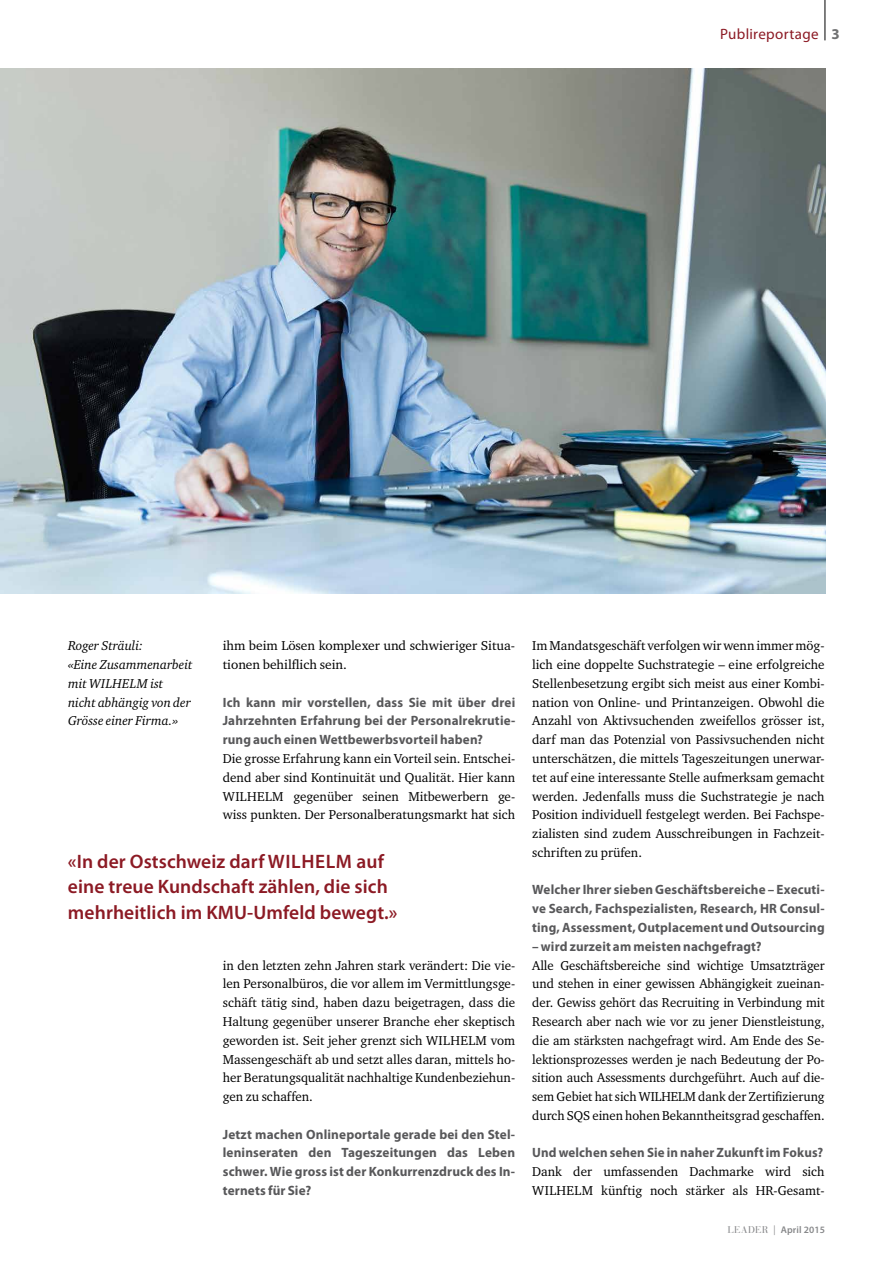
<style>
.page{position:relative;width:893px;height:1263px;background:#fff}
.page>*{position:absolute;margin:0;border:0;box-sizing:border-box;transform-origin:0 0}
.t1{font:600 19.5px/25.5px "Myriad Pro";letter-spacing:.005em;color:#8c1a24}
.t2{font:15px "Myriad Pro";letter-spacing:.02em;color:#8c1a24}
.t3{font:700 13.5px/18.8px "Myriad Pro";letter-spacing:.01em;color:#58585a;text-align:justify}
.t4{font:700 13.5px "Myriad Pro";letter-spacing:.01em;color:#58585a;scale:.96 1}
.t5{font:13.2px/18.8px "Charter ITC";color:#000;text-align:justify}
.t6{font:italic 13.2px/18.8px "Charter ITC";color:#000}
.t7{font:600 9.75px "Myriad Pro";letter-spacing:.01em;color:#87888a}
.s1{font-weight:700;color:#707172}
.s2{font-family:"Bauer Bodoni";font-weight:400}
</style>
<div class="page">
<hr style="left:825px;top:0;width:1px;height:40px;background:#000">
<img style="left:0;top:68px;width:825px;height:526px">
<p class="t2" style="left:720px;top:25px;width:121px">Publireportage <span class="s1">3</span></p>
<p class="t6" style="left:68px;top:636px;width:126px">Roger Sträuli:<br>«Eine Zusammenarbeit mit WILHELM ist nicht abhängig von der<br>Grösse einer Firma.»</p>
<p class="t5" style="left:223px;top:636px;width:294px">ihm beim Lösen komplexer und schwieriger Situa&shy;tionen behilflich sein.</p>
<p class="t3" style="left:223px;top:692px;width:294px">Ich kann mir vorstellen, dass Sie mit über drei Jahrzehnten Erfahrung bei der Personalrekrutie&shy;rung auch einen Wettbewerbsvorteil haben?</p>
<p class="t5" style="left:223px;top:749px;width:294px">Die grosse Erfahrung kann ein Vorteil sein. Entschei&shy;dend aber sind Kontinuität und Qualität. Hier kann WILHELM gegenüber seinen Mitbewerbern ge&shy;wiss punkten. Der Personalberatungsmarkt hat sich</p>
<h1 class="t1" style="left:68px;top:848px;width:331px">«In der Ostschweiz darf WILHELM auf eine treue Kundschaft zählen, die sich mehrheitlich im KMU-Umfeld bewegt.»</h1>
<p class="t5" style="left:223px;top:955px;width:294px">in den letzten zehn Jahren stark verändert: Die vie&shy;len Personalbüros, die vor allem im Vermittlungsge&shy;schäft tätig sind, haben dazu beigetragen, dass die Haltung gegenüber unserer Branche eher skeptisch geworden ist. Seit jeher grenzt sich WILHELM vom Massengeschäft ab und setzt alles daran, mittels ho&shy;her Beratungsqualität nachhaltige Kundenbeziehun&shy;gen zu schaffen.</p>
<p class="t3" style="left:223px;top:1124px;width:294px">Jetzt machen Onlineportale gerade bei den Stel&shy;leninseraten den Tageszeitungen das Leben schwer. Wie gross ist der Konkurrenzdruck des In&shy;ternets für Sie?</p>
<p class="t5" style="left:532px;top:636px;width:294px">Im Mandatsgeschäft verfolgen wir wenn immer mög&shy;lich eine doppelte Suchstrategie – eine erfolgreiche Stellenbesetzung ergibt sich meist aus einer Kombi&shy;nation von Online- und Printanzeigen. Obwohl die Anzahl von Aktivsuchenden zweifellos grösser ist, darf man das Potenzial von Passivsuchenden nicht unterschätzen, die mittels Tageszeitungen unerwar&shy;tet auf eine interessante Stelle aufmerksam gemacht werden. Jedenfalls muss die Suchstrategie je nach Position individuell festgelegt werden. Bei Fachspe&shy;zialisten sind zudem Ausschreibungen in Fachzeit&shy;schriften zu prüfen.</p>
<p class="t3" style="left:532px;top:880px;width:294px">Welcher Ihrer sieben Geschäftsbereiche – Executi&shy;ve Search, Fachspezialisten, Research, HR Consul&shy;ting, Assessment, Outplacement und Outsourcing</p>
<p class="t3" style="left:532px;top:936px;width:231px">– wird zurzeit am meisten nachgefragt?</p>
<p class="t5" style="left:532px;top:955px;width:294px">Alle Geschäftsbereiche sind wichtige Umsatzträger und stehen in einer gewissen Abhängigkeit zueinan&shy;der. Gewiss gehört das Recruiting in Verbindung mit Research aber nach wie vor zu jener Dienstleistung, die am stärksten nachgefragt wird. Am Ende des Se&shy;lektionsprozesses werden je nach Bedeutung der Po&shy;sition auch Assessments durchgeführt. Auch auf die&shy;sem Gebiet hat sich WILHELM dank der Zertifizierung durch SQS einen hohen Bekanntheitsgrad geschaffen.</p>
<p class="t4" style="left:532px;top:1144px;width:305px">Und welchen sehen Sie in naher Zukunft im Fokus?</p>
<p class="t5" style="left:532px;top:1162px;width:294px">Dank der umfassenden Dachmarke wird sich<br>WILHELM künftig noch stärker als HR-Gesamt-</p>
<p class="t7" style="left:727px;top:1223px;width:99px"><span class="s2">LEADER |</span> April 2015</p>
</div>
